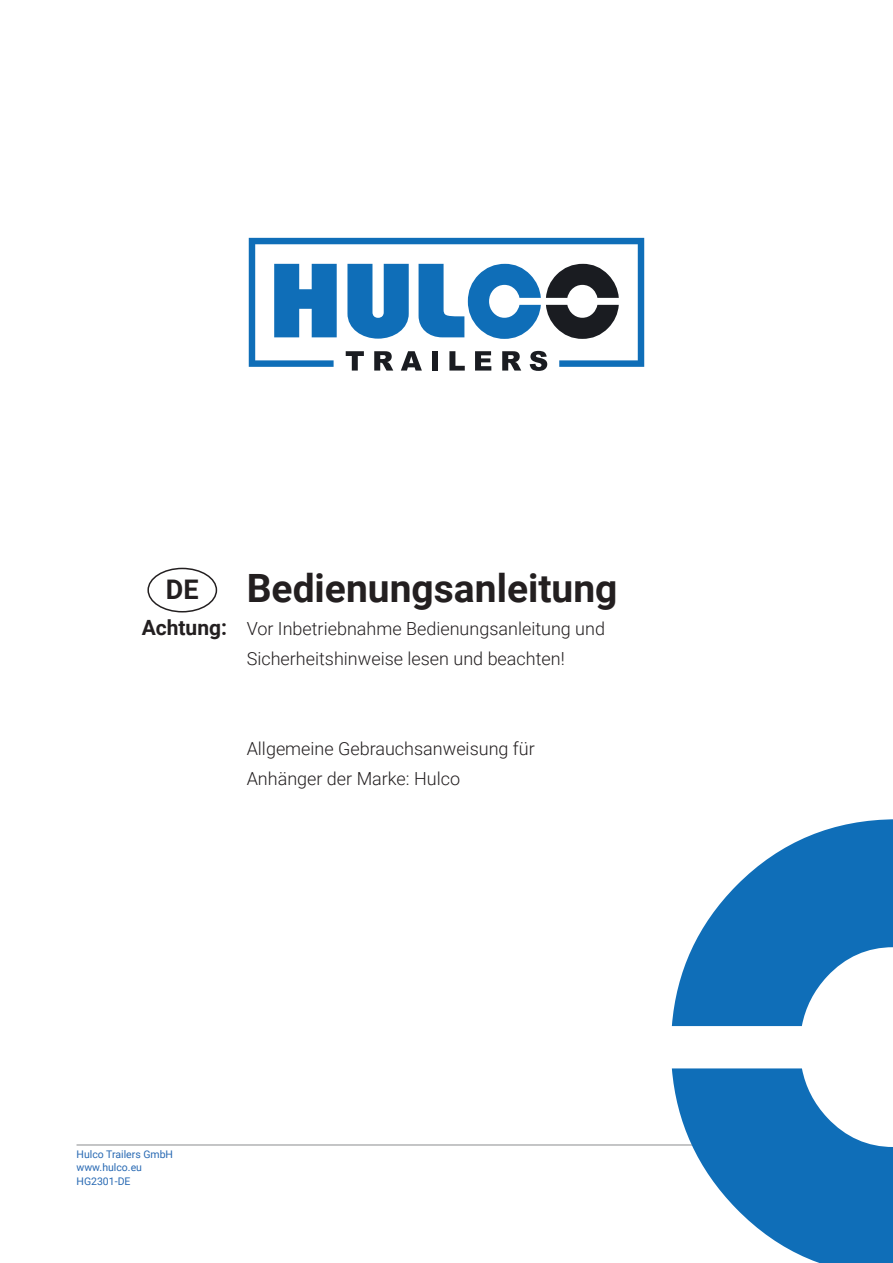
<style>
.page{position:relative;width:893px;height:1263px;background:#fff}
.page>*{position:absolute;margin:0;border:0;box-sizing:border-box;transform-origin:0 0}
.t1{font:700 39px "Roboto";color:#231f20}
.t2{font:700 27px "Roboto";color:#231f20}
.t3{font:300 18px "Roboto";color:#231f20}
.t4{font:10.5px/13.5px "Roboto";color:#2869b3}
.s1{font-weight:700;font-size:21px}
</style>
<div class="page">
<hr style="left:77px;top:1144px;width:739px;height:1px;background:#8a8c8f">
<div style="left:147px;top:568px;width:70px;height:44px;border:2px solid #231f20;border-radius:50%"></div>
<svg style="left:249px;top:238px;width:395px;height:129px"></svg>
<svg style="left:346px;top:351px;width:18px;height:20px"></svg>
<svg style="left:374px;top:351px;width:19px;height:20px"></svg>
<svg style="left:401px;top:351px;width:21px;height:20px"></svg>
<div style="left:432px;top:351px;width:6px;height:20px;background:#1a1c21"></div>
<svg style="left:449px;top:351px;width:16px;height:20px"></svg>
<svg style="left:475px;top:351px;width:16px;height:20px"></svg>
<svg style="left:502px;top:351px;width:19px;height:20px"></svg>
<svg style="left:530px;top:351px;width:17px;height:20px"></svg>
<svg style="left:274px;top:264px;width:63px;height:73px"></svg>
<svg style="left:347px;top:264px;width:62px;height:75px"></svg>
<svg style="left:419px;top:264px;width:200px;height:75px"></svg>
<svg style="left:672px;top:819px;width:221px;height:444px;fill:#0f6eb8"></svg>
<p class="t1" style="left:247px;top:561px;width:372px">Bedienungsanleitung</p>
<p class="t3" style="left:142px;top:616px;width:465px"><span class="s1">Achtung:</span> Vor Inbetriebnahme Bedienungsanleitung und</p>
<p class="t3" style="left:247px;top:646px;width:320px">Sicherheitshinweise lesen und beachten!</p>
<p class="t2" style="left:166px;top:571px;width:34px">DE</p>
<p class="t3" style="left:247px;top:736px;width:290px">Allgemeine Gebrauchsanweisung für</p>
<p class="t3" style="left:247px;top:766px;width:215px">Anhänger der Marke: Hulco</p>
<p class="t4" style="left:77px;top:1147px;width:98px">Hulco Trailers GmbH www.hulco.eu<br>HG2301-DE</p>
</div>
